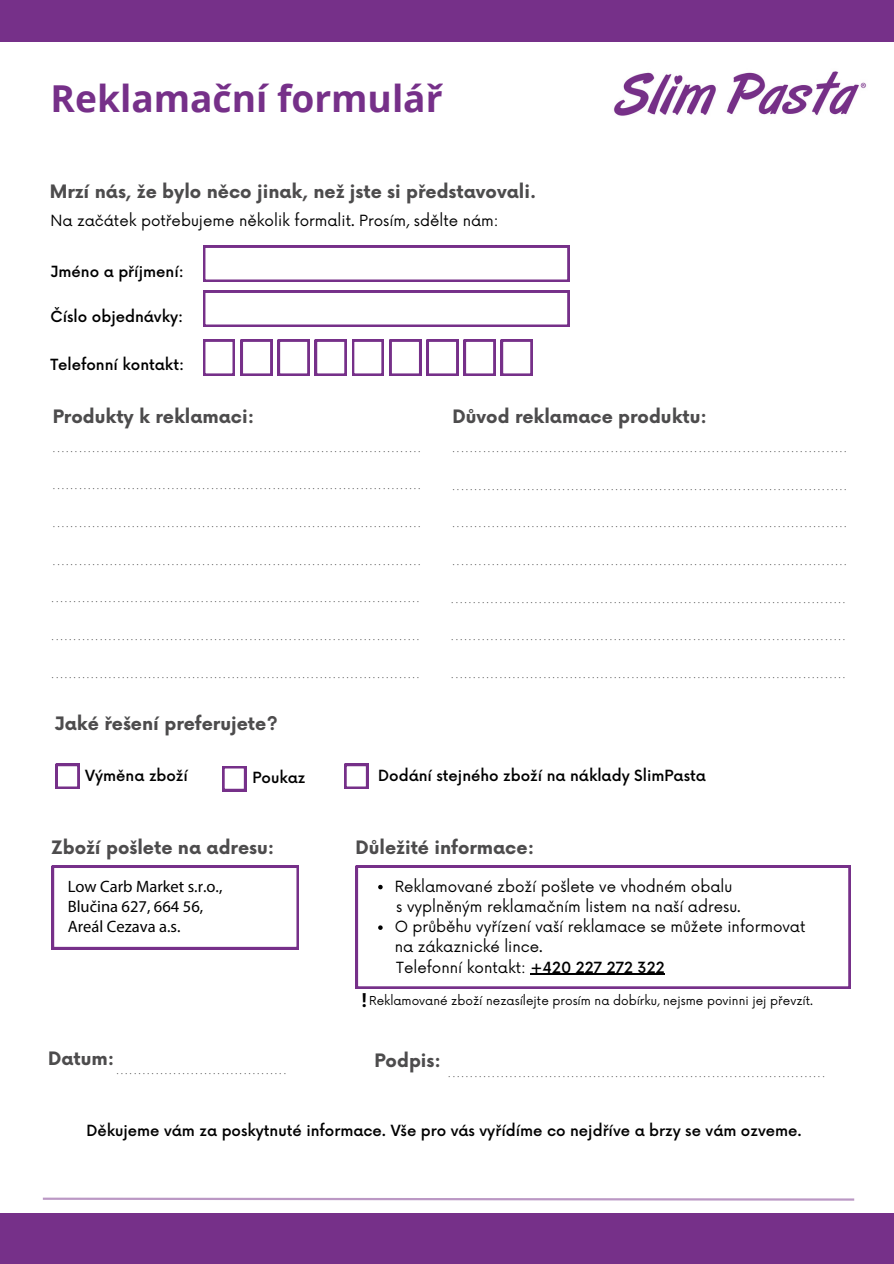
<style>
.page{position:relative;width:894px;height:1264px;background:#fff}
.page>*{position:absolute;margin:0;border:0;box-sizing:border-box;transform-origin:0 0}
.t1{font:700 37.05px "Open Sans";color:#763089}
.t2{font:700 18px "Now";color:#4d4c4d}
.t3{font:16.5px/19.8px "Myriad Pro";color:#000}
.t4{font:100 15px "Now";color:#000}
.t5{font:15px/20.2px "Now";color:#000}
.t6{font:500 15px "Now";color:#000}
.t7{font:12px "Now";color:#000}
.s1{font-weight:500}
.s2{font-weight:700;font-size:18px}
</style>
<div class="page">
<svg style="left:42px;top:1197px;width:813px;height:4px"></svg>
<svg style="left:203px;top:246px;width:366px;height:36px"></svg>
<svg style="left:203px;top:291px;width:366px;height:36px"></svg>
<svg style="left:203px;top:339px;width:32px;height:36px"></svg>
<svg style="left:241px;top:339px;width:31px;height:36px"></svg>
<svg style="left:278px;top:339px;width:31px;height:36px"></svg>
<svg style="left:315px;top:339px;width:31px;height:36px"></svg>
<svg style="left:352px;top:339px;width:31px;height:36px"></svg>
<svg style="left:389px;top:339px;width:106px;height:36px"></svg>
<svg style="left:501px;top:339px;width:31px;height:36px"></svg>
<svg style="left:56px;top:764px;width:23px;height:24px"></svg>
<svg style="left:222px;top:766px;width:24px;height:25px"></svg>
<svg style="left:344px;top:764px;width:24px;height:24px"></svg>
<svg style="left:52px;top:865px;width:246px;height:84px"></svg>
<svg style="left:356px;top:865px;width:494px;height:123px"></svg>
<img style="left:613px;top:71px;width:254px;height:45px">
<div style="left:0;top:0;width:893px;height:42px;background:#763089"></div>
<svg style="left:378px;top:884px;width:4px;height:5px"></svg>
<svg style="left:378px;top:925px;width:4px;height:4px"></svg>
<hr style="left:530px;top:973px;width:134px;height:1px;background:#000">
<div style="left:0;top:1213px;width:893px;height:50px;background:#763089"></div>
<h1 class="t1" style="left:51px;top:72px;width:393px">Reklamační formulář</h1>
<p class="t2" style="left:50px;top:182px;width:488px">Mrzí nás, že bylo něco jinak, než jste si představovali.</p>
<p class="t5" style="left:50px;top:212px;width:449px">Na začátek potřebujeme několik formalit. Prosím, sdělte nám:</p>
<p class="t6" style="left:51px;top:263px;width:135px">Jméno a příjmení:</p>
<p class="t6" style="left:51px;top:308px;width:134px">Číslo objednávky:</p>
<p class="t6" style="left:50px;top:356px;width:135px">Telefonní kontakt:</p>
<p class="t2" style="left:53px;top:407px;width:203px">Produkty k reklamaci:</p>
<p class="t4" style="left:52px;top:438px;width:371px">....................................................................................</p>
<p class="t4" style="left:52px;top:475px;width:371px">....................................................................................</p>
<p class="t4" style="left:52px;top:513px;width:371px">....................................................................................</p>
<p class="t4" style="left:52px;top:551px;width:371px">....................................................................................</p>
<p class="t4" style="left:51px;top:588px;width:371px">....................................................................................</p>
<p class="t4" style="left:51px;top:626px;width:371px">....................................................................................</p>
<p class="t4" style="left:51px;top:664px;width:371px">....................................................................................</p>
<p class="t2" style="left:452px;top:407px;width:256px">Důvod reklamace produktu:</p>
<p class="t4" style="left:451px;top:438px;width:397px">..........................................................................................</p>
<p class="t4" style="left:451px;top:476px;width:397px">..........................................................................................</p>
<p class="t4" style="left:451px;top:513px;width:397px">..........................................................................................</p>
<p class="t4" style="left:451px;top:551px;width:397px">..........................................................................................</p>
<p class="t4" style="left:450px;top:588px;width:397px">..........................................................................................</p>
<p class="t4" style="left:450px;top:626px;width:397px">..........................................................................................</p>
<p class="t4" style="left:450px;top:664px;width:397px">..........................................................................................</p>
<p class="t2" style="left:55px;top:713px;width:225px">Jaké řešení preferujete?</p>
<p class="t6" style="left:85px;top:767px;width:104px">Výměna zboží</p>
<p class="t6" style="left:252px;top:769px;width:54px">Poukaz</p>
<p class="t6" style="left:378px;top:767px;width:329px">Dodání stejného zboží na náklady SlimPasta</p>
<p class="t2" style="left:51px;top:837px;width:224px">Zboží pošlete na adresu:</p>
<p class="t3" style="left:68px;top:876px;width:156px">Low Carb Market s.r.o.,<br>Blučina 627, 664 56,<br>Areál Cezava a.s.</p>
<p class="t2" style="left:355px;top:837px;width:180px">Důležité informace:</p>
<p class="t5" style="left:394px;top:876px;width:339px">Reklamované zboží pošlete ve vhodném obalu</p>
<p class="t5" style="left:394px;top:917px;width:412px">O průběhu vyřízení vaší reklamace se můžete informovat na zákaznické lince.</p>
<p class="t5" style="left:396px;top:897px;width:346px">s vyplněným reklamačním listem na naší adresu.</p>
<p class="t5" style="left:396px;top:957px;width:270px">Telefonní kontakt: <span class="s1">+420 227 272 322</span></p>
<p class="t7" style="left:361px;top:993px;width:453px"><span class="s2">!</span>Reklamované zboží nezasílejte prosím na dobírku, nejsme povinni jej převzít.</p>
<p class="t2" style="left:48px;top:1049px;width:68px">Datum:</p>
<p class="t4" style="left:115px;top:1059px;width:173px">.......................................</p>
<p class="t2" style="left:374px;top:1050px;width:68px">Podpis:</p>
<p class="t4" style="left:447px;top:1063px;width:380px">......................................................................................</p>
<p class="t6" style="left:86px;top:1122px;width:716px">Děkujeme vám za poskytnuté informace. Vše pro vás vyřídíme co nejdříve a brzy se vám ozveme.</p>
</div>
